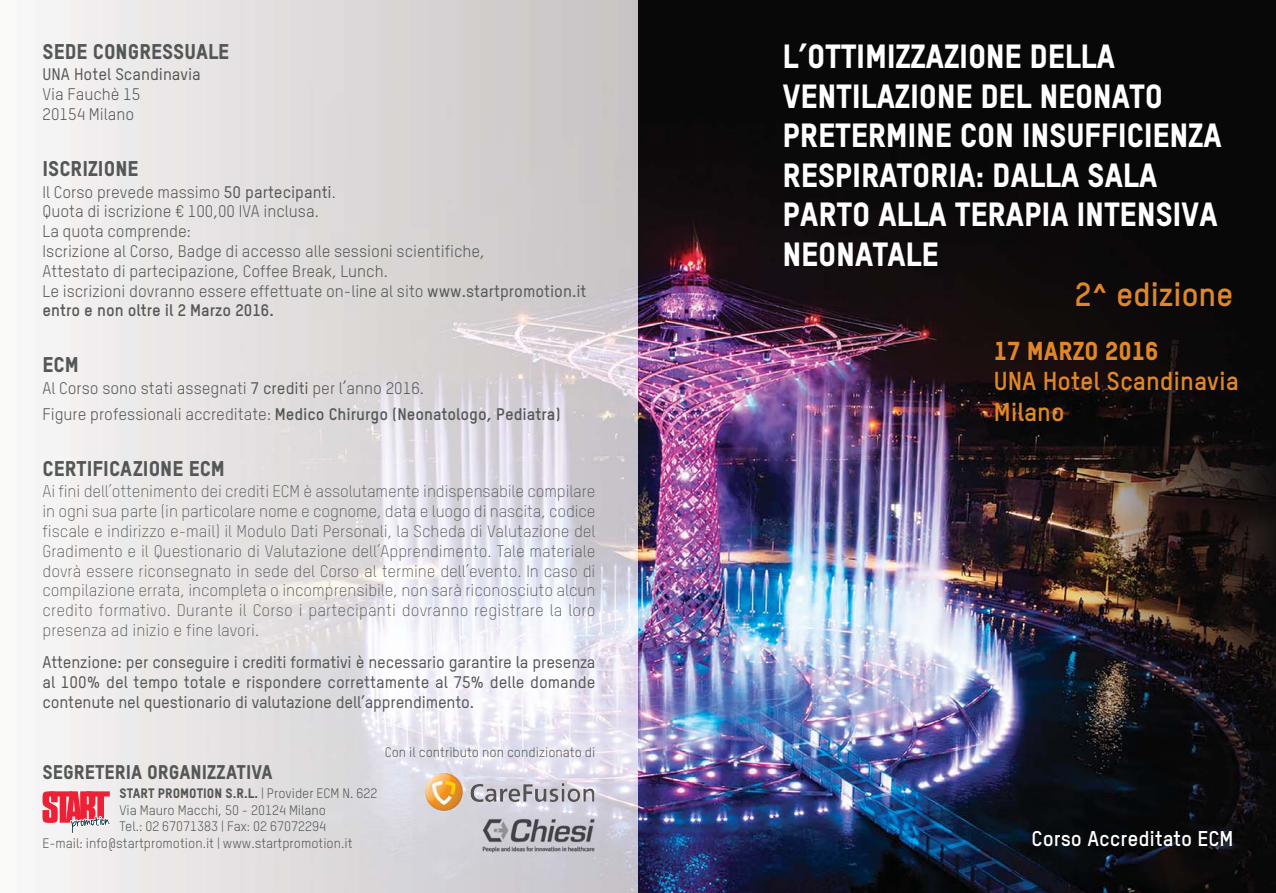
<style>
.page{position:relative;width:1276px;height:893px;background:#fff}
.page>*{position:absolute;margin:0;border:0;box-sizing:border-box;transform-origin:0 0}
.t1{font:33px/39.6px "TSTARPRO Headline";letter-spacing:-.01em;color:#fff}
.t2{font:700 33px "TSTARPRO";letter-spacing:-.01em;color:#e18727}
.t3{font:700 25.5px/30.6px "TSTARPRO";color:#e18727}
.t4{font:25.5px "TSTARPRO Headline";color:#e18727}
.t5{font:21px "TSTARPRO Headline";color:#545757}
.t6{font:700 21px "TSTARPRO";color:#fff}
.t7{font:19.5px "TSTARPRO Headline";color:#545757}
.t8{font:300 16.5px/19.8px "TSTARPRO";color:#545757;text-align:justify}
.t9{font:16.5px/19.8px "TSTARPRO";color:#545757}
.t10{font:500 16.5px/19.8px "TSTARPRO";letter-spacing:-.01em;color:#545757;text-align:justify}
.t11{font:13.5px "TSTARPRO";color:#545757}
.t12{font:13.5px "TSTARPRO Headline";color:#545757}
.s1{font-weight:500}
.s2{font-weight:700}
.s3{font-family:"TSTARPRO"}
</style>
<div class="page">
<img style="left:638px;top:0;width:638px;height:893px">
<img style="left:36px;top:0;width:602px;height:893px">
<svg style="left:43px;top:791px;width:68px;height:43px"></svg>
<img style="left:425px;top:773px;width:38px;height:38px">
<img style="left:477px;top:814px;width:118px;height:45px">
<p class="t5" style="left:43px;top:39px;width:188px">SEDE CONGRESSUALE</p>
<p class="t10" style="left:43px;top:67px;width:160px">UNA Hotel Scandinavia</p>
<p class="t9" style="left:43px;top:86px;width:99px">Via Fauchè 15<br>20154 Milano</p>
<p class="t5" style="left:43px;top:156px;width:97px">ISCRIZIONE</p>
<p class="t9" style="left:43px;top:184px;width:545px">Il Corso prevede massimo <span class="s1">50 partecipanti</span>.<br>Quota di iscrizione € 100,00 IVA inclusa.<br>La quota comprende:<br>Iscrizione al Corso, Badge di accesso alle sessioni scientifiche,<br>Attestato di partecipazione, Coffee Break, Lunch.<br>Le iscrizioni dovranno essere effettuate on-line al sito <span class="s1">www.startpromotion.it </span><span class="s2">entro e non oltre il 2 Marzo 2016.</span></p>
<p class="t5" style="left:43px;top:352px;width:38px">ECM</p>
<p class="t9" style="left:43px;top:377px;width:519px;line-height:26.2px">Al Corso sono stati assegnati <span class="s1">7 crediti</span> per l’anno 2016.<br>Figure professionali accreditate: <span class="s2">Medico Chirurgo (Neonatologo, Pediatra)</span></p>
<p class="t5" style="left:43px;top:456px;width:184px">CERTIFICAZIONE ECM</p>
<p class="t8" style="left:43px;top:483px;width:554px">Ai fini dell’ottenimento dei crediti ECM è assolutamente indispensabile compilare in ogni sua parte (in particolare nome e cognome, data e luogo di nascita, codice fiscale e indirizzo e-mail) il Modulo Dati Personali, la Scheda di Valutazione del Gradimento e il Questionario di Valutazione dell’Apprendimento. Tale materiale dovrà essere riconsegnato in sede del Corso al termine dell’evento. In caso di compilazione errata, incompleta o incomprensibile, non sarà riconosciuto alcun credito formativo. Durante il Corso i partecipanti dovranno registrare la loro presenza ad inizio e fine lavori.</p>
<p class="t10" style="left:43px;top:655px;width:554px">Attenzione: per conseguire i crediti formativi è necessario garantire la presenza al 100% del tempo totale e rispondere correttamente al 75% delle domande contenute nel questionario di valutazione dell’apprendimento.</p>
<p class="t7" style="left:43px;top:761px;width:232px">SEGRETERIA ORGANIZZATIVA</p>
<p class="t12" style="left:119px;top:786px;width:259px">START PROMOTION S.R.L. <span class="s3">| Provider ECM N. 622</span></p>
<p class="t11" style="left:119px;top:805px;width:208px">Via Mauro Macchi, 50 - 20124 Milano</p>
<p class="t11" style="left:119px;top:822px;width:208px">Tel.: 02 67071383 | Fax: 02 67072294</p>
<p class="t11" style="left:43px;top:838px;width:311px">E-mail: info@startpromotion.it | www.startpromotion.it</p>
<p class="t11" style="left:385px;top:748px;width:212px">Con il contributo non condizionato di</p>
<h1 class="t1" style="left:782px;top:37px;width:441px">L’OTTIMIZZAZIONE DELLA<br>VENTILAZIONE DEL NEONATO<br>PRETERMINE CON INSUFFICIENZA<br>RESPIRATORIA: DALLA SALA<br>PARTO ALLA TERAPIA INTENSIVA<br>NEONATALE</h1>
<h1 class="t2" style="left:1074px;top:282px;width:160px">2^ edizione</h1>
<h2 class="t4" style="left:993px;top:336px;width:166px">17 MARZO 2016</h2>
<h2 class="t3" style="left:993px;top:369px;width:247px">UNA Hotel Scandinavia<br>Milano</h2>
<p class="t6" style="left:1031px;top:831px;width:203px">Corso Accreditato ECM</p>
</div>
